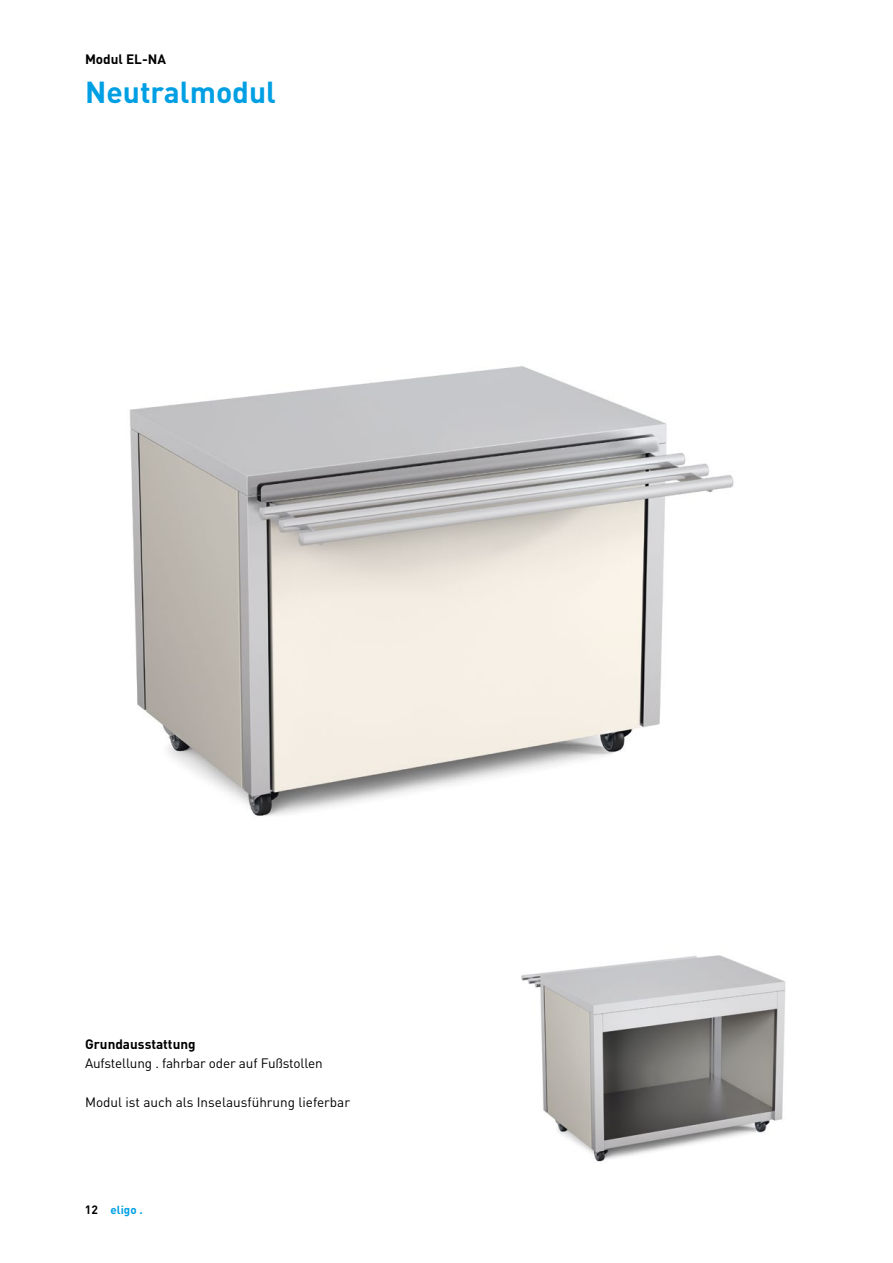
<style>
.page{position:relative;width:893px;height:1263px;background:#fff}
.page>*{position:absolute;margin:0;border:0;box-sizing:border-box;transform-origin:0 0}
.t1{font:700 30px "DIN Pro";color:#009fe3}
.t2{font:13.5px "DIN Pro";letter-spacing:-.01em;color:#000}
.t3{font:700 13.5px "DIN Pro";color:#000}
.t4{font:700 11.55px "DIN Pro";letter-spacing:.005em;color:#009fe3}
.s1{font-size:12px;color:#000}
</style>
<div class="page">
<img style="left:521px;top:955px;width:265px;height:207px">
<img style="left:129px;top:366px;width:605px;height:450px">
<p class="t3" style="left:85px;top:48px;width:82px">Modul EL-NA</p>
<h1 class="t1" style="left:85px;top:69px;width:193px">Neutralmodul</h1>
<p class="t3" style="left:85px;top:1033px;width:112px">Grundausstattung</p>
<p class="t2" style="left:85px;top:1053px;width:239px">Aufstellung . fahrbar oder auf Fußstollen</p>
<p class="t2" style="left:85px;top:1092px;width:267px">Modul ist auch als Inselausführung lieferbar</p>
<p class="t4" style="left:85px;top:1201px;width:59px"><span class="s1">12</span> eligo .</p>
</div>
